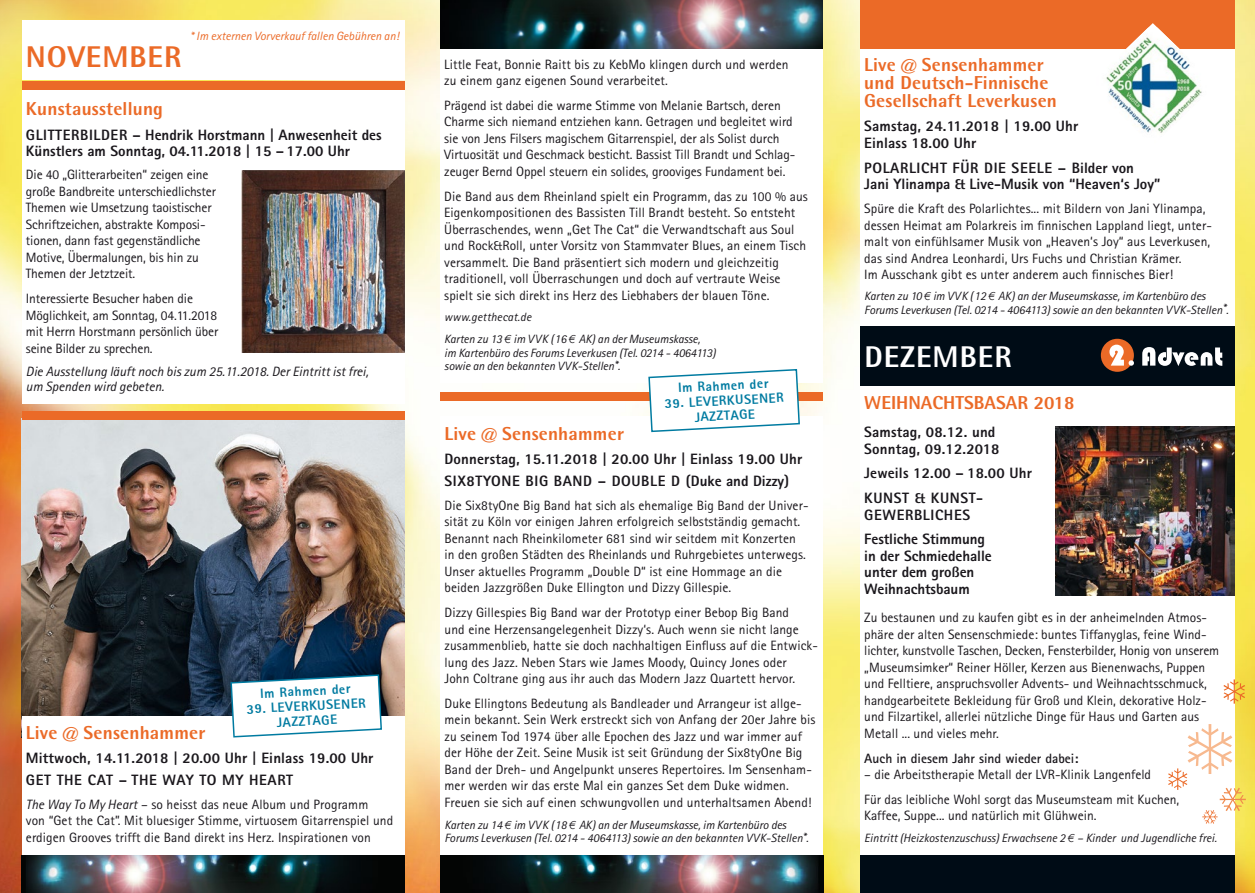
<style>
.page{position:relative;width:1255px;height:893px;background:#fff}
.page>*{position:absolute;margin:0;border:0;box-sizing:border-box;transform-origin:0 0}
.t1{font:800 30px "Rotis Semi Sans";letter-spacing:.03em;color:#fff}
.t2{font:800 30px "Rotis Semi Sans";letter-spacing:.03em;color:#eb6a27}
.t3{font:800 18.75px/18px "Rotis Semi Sans";letter-spacing:.01em;color:#eb6a27}
.t4{font:800 15px/16.5px "Rotis Sans Serif";letter-spacing:.01em;color:#1a171c}
.t5{font:13.5px/16.5px "Rotis Sans Serif";letter-spacing:.005em;color:#1a171c}
.t6{font:italic 13.5px/15px "Rotis Sans Serif";color:#1a171c}
.t7{font:800 13.5px/15px "Rotis Sans Serif";color:#007ba1;text-align:center}
.t8{font:700 13.5px "Rotis Sans Serif";color:#1a171c}
.t9{font:italic 12px/13.5px "Rotis Sans Serif";letter-spacing:-.005em;color:#1a171c}
.t10{font:italic 12px "Rotis Sans Serif";color:#eb6a27}
.s1{font-style:italic}
.s2{font-family:"Euro Sans ITC"}
</style>
<div class="page">
<img style="left:0;top:0;width:647px;height:893px">
<img style="left:800px;top:0;width:454px;height:893px">
<div style="left:860px;top:855px;width:374px;height:38px;background:#000c16"></div>
<div style="left:860px;top:48px;width:374px;height:278px;background:#fff"></div>
<div style="left:860px;top:0;width:374px;height:48px;background:#eb6a27"></div>
<div style="left:440px;top:46px;width:382px;height:337px;background:#fff"></div>
<img style="left:440px;top:0;width:382px;height:48px">
<div style="left:440px;top:417px;width:383px;height:438px;background:#fff"></div>
<div style="left:860px;top:386px;width:374px;height:469px;background:#fff"></div>
<svg style="left:1223px;top:679px;width:21px;height:25px"></svg>
<svg style="left:1168px;top:724px;width:77px;height:100px"></svg>
<img style="left:1055px;top:427px;width:179px;height:169px">
<img style="left:1096px;top:28px;width:116px;height:105px">
<div style="left:860px;top:326px;width:374px;height:59px;background:#000c16"></div>
<svg style="left:1142px;top:347px;width:80px;height:19px"></svg>
<div style="left:1100px;top:339px;width:33px;height:33px;background:#eb6a27;border-radius:50%"></div>
<svg style="left:1109px;top:345px;width:24px;height:21px"></svg>
<img style="left:440px;top:855px;width:383px;height:38px">
<div style="left:440px;top:393px;width:382px;height:8px;background:#eb6a27"></div>
<img style="left:22px;top:419px;width:382px;height:297px">
<div style="left:22px;top:21px;width:382px;height:59px;background:#fff"></div>
<div style="left:22px;top:88px;width:382px;height:313px;background:#fff"></div>
<div style="left:22px;top:353px;width:382px;height:51px;background:#fff"></div>
<img style="left:242px;top:171px;width:162px;height:182px">
<div style="left:22px;top:716px;width:382px;height:139px;background:#fff"></div>
<div style="left:22px;top:81px;width:382px;height:9px;background:#eb6a27"></div>
<img style="left:22px;top:855px;width:382px;height:38px">
<svg style="left:230px;top:674px;width:153px;height:64px"></svg>
<div style="left:22px;top:411px;width:382px;height:8px;background:#eb6a27"></div>
<svg style="left:647px;top:369px;width:153px;height:64px"></svg>
<h1 class="t2" style="left:26px;top:38px;width:157px">NOVEMBER</h1>
<p class="t10" style="left:190px;top:29px;width:210px">* Im externen Vorverkauf fallen Gebühren an!</p>
<h2 class="t3" style="left:26px;top:99px;width:139px">Kunstausstellung</h2>
<p class="t4" style="left:26px;top:126px;width:357px">GLITTERBILDER – Hendrik Horstmann | Anwesenheit des<br>Künstlers am Sonntag, 04.11.2018 | 15 – 17.00 Uhr</p>
<p class="t5" style="left:26px;top:166px;width:191px">Die 40 „Glitterarbeiten“ zeigen eine große Bandbreite unterschiedlichster Themen wie Umsetzung taoistischer Schriftzeichen, abstrakte Komposi&shy;tionen, dann fast gegenständliche Motive, Übermalungen, bis hin zu Themen der Jetztzeit.</p>
<p class="t5" style="left:26px;top:290px;width:194px">Interessierte Besucher haben die Möglichkeit, am Sonntag, 04.11.2018 mit Herrn Horstmann persönlich über seine Bilder zu sprechen.</p>
<p class="t6" style="left:26px;top:364px;width:344px">Die Ausstellung läuft noch bis zum 25.11.2018. Der Eintritt ist frei, um Spenden wird gebeten.</p>
<p class="t7" style="left:260px;top:685px;width:92px;rotate:-3deg">Im Rahmen der</p>
<p class="t7" style="left:246px;top:701px;width:121px;rotate:-3deg">39. LEVERKUSENER<br>JAZZTAGE</p>
<h2 class="t3" style="left:26px;top:724px;width:181px">Live @ Sensenhammer</h2>
<p class="t4" style="left:26px;top:747px;width:349px;line-height:21.6px">Mittwoch, 14.11.2018 | 20.00 Uhr | Einlass 19.00 Uhr<br>GET THE CAT – THE WAY TO MY HEART</p>
<p class="t5" style="left:26px;top:796px;width:369px"><span class="s1">The Way To My Heart</span> – so heisst das neue Album und Programm<br>von “Get the Cat”. Mit bluesiger Stimme, virtuosem Gitarrenspiel und erdigen Grooves trifft die Band direkt ins Herz. Inspirationen von</p>
<p class="t5" style="left:444px;top:56px;width:346px">Little Feat, Bonnie Raitt bis zu KebMo klingen durch und werden zu einem ganz eigenen Sound verarbeitet.</p>
<p class="t5" style="left:444px;top:97px;width:352px">Prägend ist dabei die warme Stimme von Melanie Bartsch, deren Charme sich niemand entziehen kann. Getragen und begleitet wird sie von Jens Filsers magischem Gitarrenspiel, der als Solist durch Virtuosität und Geschmack besticht. Bassist Till Brandt und Schlag&shy;zeuger Bernd Oppel steuern ein solides, grooviges Fundament bei.</p>
<p class="t5" style="left:444px;top:188px;width:365px">Die Band aus dem Rheinland spielt ein Programm, das zu 100 % aus Eigenkompositionen des Bassisten Till Brandt besteht. So entsteht Überraschendes, wenn „Get The Cat“ die Verwandtschaft aus Soul und Rock&amp;Roll, unter Vorsitz von Stammvater Blues, an einem Tisch versammelt. Die Band präsentiert sich modern und gleichzeitig traditionell, voll Überraschungen und doch auf vertraute Weise spielt sie sich direkt ins Herz des Liebhabers der blauen Töne.</p>
<p class="t9" style="left:444px;top:307px;width:257px;line-height:21.8px">www.getthecat.de<br>Karten zu 13 <span class="s2">E</span> im VVK (16 <span class="s2">E</span> AK) an der Museumskasse,</p>
<p class="t9" style="left:444px;top:346px;width:273px">im Kartenbüro des Forums Leverkusen (Tel. 0214 - 4064113) sowie an den bekannten VVK-Stellen*.</p>
<p class="t7" style="left:677px;top:380px;width:92px;rotate:-3deg">Im Rahmen der</p>
<p class="t7" style="left:664px;top:396px;width:121px;rotate:-3deg">39. LEVERKUSENER<br>JAZZTAGE</p>
<h2 class="t3" style="left:444px;top:424px;width:181px">Live @ Sensenhammer</h2>
<p class="t4" style="left:444px;top:448px;width:359px;line-height:21.8px">Donnerstag, 15.11.2018 | 20.00 Uhr | Einlass 19.00 Uhr<br>SIX8TYONE BIG BAND – DOUBLE D (Duke and Dizzy)</p>
<p class="t5" style="left:444px;top:497px;width:365px">Die Six8tyOne Big Band hat sich als ehemalige Big Band der Univer&shy;sität zu Köln vor einigen Jahren erfolgreich selbstständig gemacht.<br>Benannt nach Rheinkilometer 681 sind wir seitdem mit Konzerten in den großen Städten des Rheinlands und Ruhrgebietes unterwegs.<br>Unser aktuelles Programm „Double D“ ist eine Hommage an die beiden Jazzgrößen Duke Ellington und Dizzy Gillespie.</p>
<p class="t5" style="left:444px;top:604px;width:375px">Dizzy Gillespies Big Band war der Prototyp einer Bebop Big Band<br>und eine Herzensangelegenheit Dizzy‘s. Auch wenn sie nicht lange zusammenblieb, hatte sie doch nachhaltigen Einfluss auf die Entwick&shy;lung des Jazz. Neben Stars wie James Moody, Quincy Jones oder<br>John Coltrane ging aus ihr auch das Modern Jazz Quartett hervor.</p>
<p class="t5" style="left:444px;top:695px;width:372px">Duke Ellingtons Bedeutung als Bandleader und Arrangeur ist allge&shy;mein bekannt. Sein Werk erstreckt sich von Anfang der 20er Jahre bis zu seinem Tod 1974 über alle Epochen des Jazz und war immer auf der Höhe der Zeit. Seine Musik ist seit Gründung der Six8tyOne Big Band der Dreh- und Angelpunkt unseres Repertoires. Im Sensenham&shy;mer werden wir das erste Mal ein ganzes Set dem Duke widmen.<br>Freuen sie sich auf einen schwungvollen und unterhaltsamen Abend!</p>
<p class="t9" style="left:444px;top:818px;width:366px">Karten zu 14 <span class="s2">E</span> im VVK (18 <span class="s2">E</span> AK) an der Museumskasse, im Kartenbüro des<br>Forums Leverkusen (Tel. 0214 - 4064113) sowie an den bekannten VVK-Stellen*.</p>
<h2 class="t3" style="left:864px;top:56px;width:194px">Live @ Sensenhammer und Deutsch-Finnische<br>Gesellschaft Leverkusen</h2>
<p class="t4" style="left:864px;top:118px;width:216px">Samstag, 24.11.2018 | 19.00 Uhr<br>Einlass 18.00 Uhr</p>
<p class="t4" style="left:864px;top:159px;width:298px">POLARLICHT FÜR DIE SEELE – Bilder von<br>Jani Ylinampa &amp; Live-Musik von “Heaven‘s Joy”</p>
<p class="t5" style="left:864px;top:200px;width:349px">Spüre die Kraft des Polarlichtes... mit Bildern von Jani Ylinampa, dessen Heimat am Polarkreis im finnischen Lappland liegt, unter&shy;malt von einfühlsamer Musik von „Heaven‘s Joy“ aus Leverkusen, das sind Andrea Leonhardi, Urs Fuchs und Christian Krämer.<br>Im Ausschank gibt es unter anderem auch finnisches Bier!</p>
<p class="t9" style="left:864px;top:289px;width:366px">Karten zu 10 <span class="s2">E</span> im VVK (12 <span class="s2">E</span> AK) an der Museumskasse, im Kartenbüro des<br>Forums Leverkusen (Tel. 0214 - 4064113) sowie an den bekannten VVK-Stellen*.</p>
<h1 class="t1" style="left:864px;top:338px;width:149px">DEZEMBER</h1>
<h2 class="t3" style="left:864px;top:394px;width:212px">WEIHNACHTSBASAR 2018</h2>
<p class="t4" style="left:864px;top:423px;width:137px">Samstag, 08.12. und<br>Sonntag, 09.12.2018</p>
<p class="t4" style="left:864px;top:461px;width:169px;line-height:24.8px">Jeweils 12.00 – 18.00 Uhr<br>KUNST &amp; KUNST-</p>
<p class="t4" style="left:864px;top:502px;width:122px;line-height:24.8px">GEWERBLICHES<br>Festliche Stimmung</p>
<p class="t4" style="left:864px;top:547px;width:129px">in der Schmiedehalle unter dem großen<br>Weihnachtsbaum</p>
<p class="t5" style="left:864px;top:609px;width:356px">Zu bestaunen und zu kaufen gibt es in der anheimelnden Atmos&shy;phäre der alten Sensenschmiede: buntes Tiffanyglas, feine Wind&shy;lichter, kunstvolle Taschen, Decken, Fensterbilder, Honig von unserem „Museumsimker“ Reiner Höller, Kerzen aus Bienenwachs, Puppen und Felltiere, anspruchsvoller Advents- und Weihnachtsschmuck, handgearbeitete Bekleidung für Groß und Klein, dekorative Holz&shy;und Filzartikel, allerlei nützliche Dinge für Haus und Garten aus Metall ... und vieles mehr.</p>
<p class="t8" style="left:864px;top:749px;width:215px">Auch in diesem Jahr sind wieder dabei:</p>
<p class="t5" style="left:864px;top:762px;width:316px;line-height:24.8px">– die Arbeitstherapie Metall der LVR-Klinik Langenfeld<br>Für das leibliche Wohl sorgt das Museumsteam mit Kuchen,</p>
<p class="t5" style="left:864px;top:807px;width:234px">Kaffee, Suppe... und natürlich mit Glühwein.</p>
<p class="t9" style="left:864px;top:831px;width:354px">Eintritt (Heizkostenzuschuss) Erwachsene 2 <span class="s2">E</span> – Kinder und Jugendliche frei.</p>
</div>
